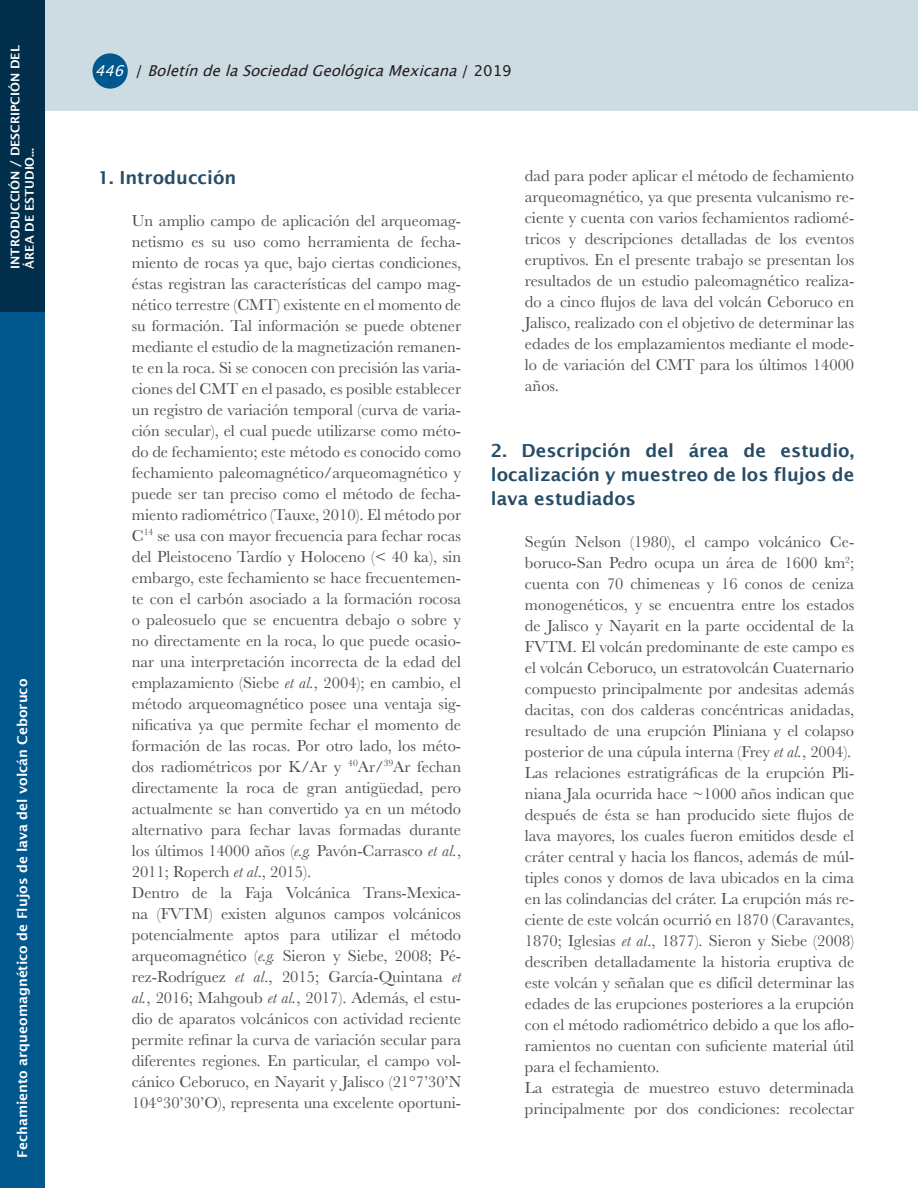
<style>
.page{position:relative;width:918px;height:1188px;background:#fff}
.page>*{position:absolute;margin:0;border:0;box-sizing:border-box;transform-origin:0 0}
.Jerarquía_1{font:600 18px/24px "Lucida Sans";color:#274d66;text-align:justify}
.Texto_general{font:16.5px/21px "Baskerville";color:#4b4c4d;text-align:justify}
.t1{font:italic 15px "Lucida Grande";color:#231f20}
.t2{font:600 13.5px "Lucida Sans";color:#fff}
.Sección{font:600 12px/14.4px "Lucida Sans";color:#fff}
.s1{color:#fff}
.s2{font-style:normal}
.s3{font-style:italic}
</style>
<div class="page">
<div style="left:0;top:311px;width:44px;height:877px;background:#01588e"></div>
<div style="left:45px;top:0;width:873px;height:111px;background:#cddbe3"></div>
<div style="left:92px;top:53px;width:36px;height:36px;background:#01588e;border-radius:50%"></div>
<div style="left:0;top:0;width:44px;height:311px;background:#012e4b"></div>
<p class="Sección" style="left:8px;top:269px;width:225px;rotate:-90deg">INTRODUCCIÓN / DESCRIPCIÓN DEL<br>ÁREA DE ESTUDIO...</p>
<p class="t2" style="left:15px;top:1158px;width:481px;rotate:-90deg">Fechamiento arqueomagnético de Flujos de lava del volcán Ceboruco</p>
<p class="t1" style="left:95px;top:62px;width:418px"><span class="s1">446</span> <span class="s2">/</span> BoletíndelaSociedadGeológicaMexicana<span class="s2">/ 2 0 1 9</span></p>
<p class="Jerarquía_1" style="left:98px;top:165px;width:140px">1. Introducción</p>
<p class="Texto_general" style="left:132px;top:210px;width:331px">Un amplio campo de aplicación del arqueomag&shy;netismo es su uso como herramienta de fecha&shy;miento de rocas ya que, bajo ciertas condiciones, éstas registran las características del campo mag&shy;nético terrestre (CMT) existente en el momento de su formación. Tal información se puede obtener mediante el estudio de la magnetización remanen&shy;te en la roca. Si se conocen con precisión las varia&shy;ciones del CMT en el pasado, es posible establecer un registro de variación temporal (curva de varia&shy;ción secular), el cual puede utilizarse como méto&shy;do de fechamiento; este método es conocido como fechamiento paleomagnético/arqueomagnético y puede ser tan preciso como el método de fecha&shy;miento radiométrico (Tauxe, 2010). El método por C<sup>14</sup> se usa con mayor frecuencia para fechar rocas del Pleistoceno Tardío y Holoceno (&lt; 40 ka), sin embargo, este fechamiento se hace frecuentemen&shy;te con el carbón asociado a la formación rocosa o paleosuelo que se encuentra debajo o sobre y no directamente en la roca, lo que puede ocasio&shy;nar una interpretación incorrecta de la edad del emplazamiento (Siebe <span class="s3">et al.</span>, 2004); en cambio, el método arqueomagnético posee una ventaja sig&shy;nificativa ya que permite fechar el momento de formación de las rocas. Por otro lado, los méto&shy;dos radiométricos por K/Ar y <sup>40</sup>Ar/<sup>39</sup>Ar fechan directamente la roca de gran antigüedad, pero actualmente se han convertido ya en un método alternativo para fechar lavas formadas durante los últimos 14000 años (<span class="s3">e.g.</span> Pavón-Carrasco <span class="s3">et al.</span>, 2011; Roperch <span class="s3">et al</span>., 2015).</p>
<p class="Texto_general" style="left:132px;top:882px;width:331px">Dentro de la Faja Volcánica Trans-Mexica&shy;na (FVTM) existen algunos campos volcánicos potencialmente aptos para utilizar el método arqueomagnético (<span class="s3">e.g.</span> Sieron y Siebe, 2008; Pé&shy;rez-Rodríguez <span class="s3">et al</span>., 2015; García-Quintana <span class="s3">et al.</span>, 2016; Mahgoub <span class="s3">et al.</span>, 2017). Además, el estu&shy;dio de aparatos volcánicos con actividad reciente permite refinar la curva de variación secular para diferentes regiones. En particular, el campo vol&shy;cánico Ceboruco, en Nayarit y Jalisco (21°7’30’N 104°30’30’O), representa una excelente oportuni-</p>
<p class="Texto_general" style="left:525px;top:166px;width:331px">dad para poder aplicar el método de fechamiento arqueomagnético, ya que presenta vulcanismo re&shy;ciente y cuenta con varios fechamientos radiomé&shy;tricos y descripciones detalladas de los eventos eruptivos. En el presente trabajo se presentan los resultados de un estudio paleomagnético realiza&shy;do a cinco flujos de lava del volcán Ceboruco en Jalisco, realizado con el objetivo de determinar las edades de los emplazamientos mediante el mode&shy;lo de variación del CMT para los últimos 14000 años.</p>
<p class="Jerarquía_1" style="left:491px;top:439px;width:365px">2. Descripción del área de estudio, localización y muestreo de los flujos de lava estudiados</p>
<p class="Texto_general" style="left:525px;top:532px;width:331px">Según Nelson (1980), el campo volcánico Ce&shy;boruco-San Pedro ocupa un área de 1600 km<sup>2</sup>; cuenta con 70 chimeneas y 16 conos de ceniza monogenéticos, y se encuentra entre los estados de Jalisco y Nayarit en la parte occidental de la FVTM. El volcán predominante de este campo es el volcán Ceboruco, un estratovolcán Cuaternario compuesto principalmente por andesitas además dacitas, con dos calderas concéntricas anidadas, resultado de una erupción Pliniana y el colapso posterior de una cúpula interna (Frey <span class="s3">et al.</span>, 2004).</p>
<p class="Texto_general" style="left:525px;top:763px;width:331px">Las relaciones estratigráficas de la erupción Pli&shy;niana Jala ocurrida hace ~1000 años indican que después de ésta se han producido siete flujos de lava mayores, los cuales fueron emitidos desde el cráter central y hacia los flancos, además de múl&shy;tiples conos y domos de lava ubicados en la cima en las colindancias del cráter. La erupción más re&shy;ciente de este volcán ocurrió en 1870 (Caravantes, 1870; Iglesias <span class="s3">et al</span>., 1877). Sieron y Siebe (2008) describen detalladamente la historia eruptiva de este volcán y señalan que es difícil determinar las edades de las erupciones posteriores a la erupción con el método radiométrico debido a que los aflo&shy;ramientos no cuentan con suficiente material útil para el fechamiento.</p>
<p class="Texto_general" style="left:525px;top:1078px;width:331px">La estrategia de muestreo estuvo determinada principalmente por dos condiciones: recolectar</p>
</div>
